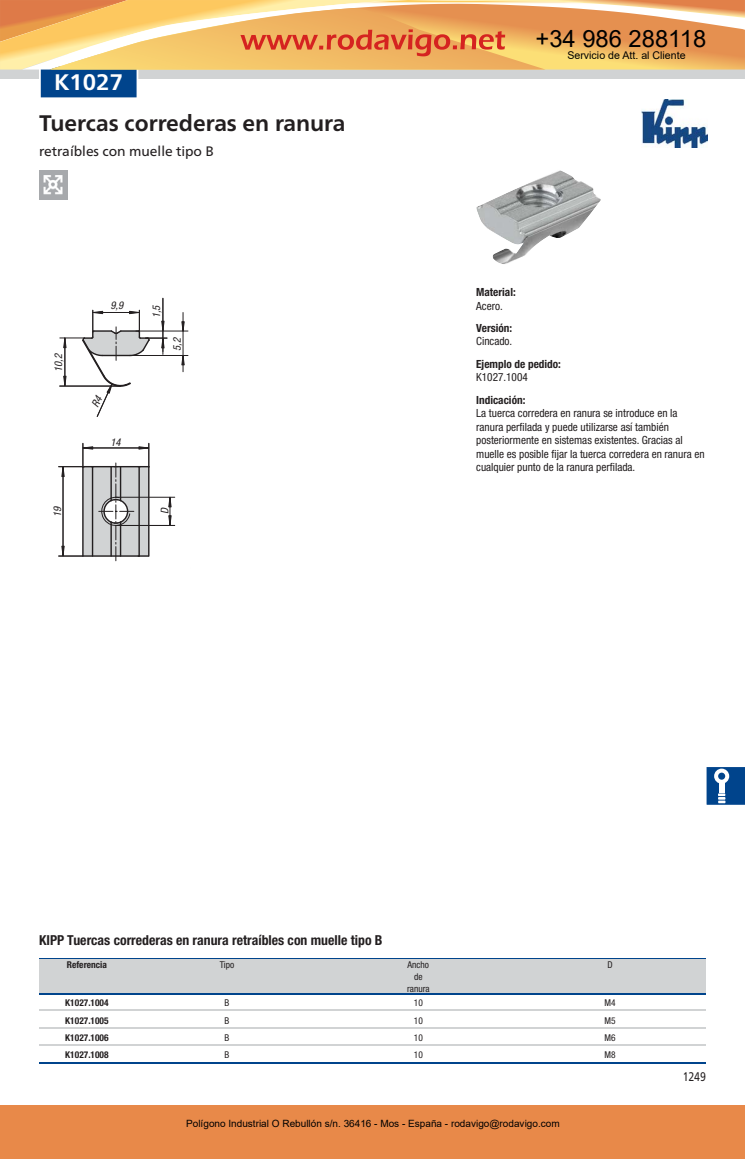
<style>
.page{position:relative;width:745px;height:1159px;background:#fff}
.page>*{position:absolute;margin:0;border:0;box-sizing:border-box;transform-origin:0 0}
.t1{font:23.75px "Arial";color:#000}
.t2{font:700 22.5px "Frutiger Neue LTW1 G";color:#231f20}
.t3{font:700 22.5px "Frutiger Neue LTW1 G";color:#fff}
.t4{font:700 condensed 13.75px "Helvetica Neue LTW1 G";color:#231f20}
.t5{font:13.75px "Frutiger Neue LTW1 G";color:#231f20}
.t6{font:12.5px "Frutiger Neue LTW1 G";color:#231f20;scale:.81 1}
.t7{font:condensed 11.25px/13.5px "Helvetica Neue LTW1 G";color:#231f20}
.t8{font:700 condensed 11.25px "Helvetica Neue LTW1 G";color:#231f20}
.t9{font:10.62px "Arial";color:#000}
.t10{font:italic condensed 10.62px "Helvetica Neue LTW1 G";color:#231f20}
.t11{font:10px "Arial";color:#000}
.t12{font:700 condensed 9.38px "Helvetica Neue LTW1 G";color:#231f20}
.t13{font:condensed 9.38px/11.6px "Helvetica Neue LTW1 G";color:#231f20;text-align:center}
</style>
<div class="page">
<img style="left:641px;top:100px;width:65px;height:48px">
<svg style="left:706px;top:767px;width:38px;height:38px"></svg>
<img style="left:476px;top:170px;width:124px;height:94px">
<svg style="left:168px;top:498px;width:4px;height:27px"></svg>
<hr style="left:115px;top:497px;width:60px;height:1px;background:#231f20">
<hr style="left:116px;top:525px;width:59px;height:1px;background:#231f20">
<svg style="left:181px;top:356px;width:4px;height:10px"></svg>
<svg style="left:181px;top:321px;width:4px;height:10px"></svg>
<hr style="left:182px;top:312px;width:1px;height:60px;background:#231f20">
<hr style="left:136px;top:331px;width:52px;height:1px;background:#231f20">
<hr style="left:129px;top:355px;width:59px;height:1px;background:#231f20">
<hr style="left:162px;top:298px;width:1px;height:33px;background:#231f20">
<svg style="left:58px;top:443px;width:91px;height:118px"></svg>
<hr style="left:82px;top:467px;width:2px;height:88px;background:#231f20">
<hr style="left:148px;top:467px;width:1px;height:89px;background:#231f20">
<img style="left:39px;top:171px;width:28px;height:28px">
<hr style="left:39px;top:958px;width:666px;height:1px;background:#00448c">
<div style="left:39px;top:959px;width:666px;height:35px;background:#d1d3d4"></div>
<hr style="left:39px;top:993px;width:666px;height:2px;background:#00448c">
<hr style="left:39px;top:1010px;width:666px;height:1px;background:#d1d3d4">
<hr style="left:39px;top:1027px;width:666px;height:1px;background:#d1d3d4">
<hr style="left:39px;top:1044px;width:666px;height:2px;background:#d1d3d4">
<hr style="left:39px;top:1062px;width:666px;height:1px;background:#00448c">
<div style="left:0;top:1105px;width:744px;height:54px;background:#e88949"></div>
<svg style="left:0;top:0;width:744px;height:98px"></svg>
<svg style="left:60px;top:310px;width:107px;height:107px"></svg>
<h1 class="t1" style="left:535px;top:22px;width:172px">+34 986 288118</h1>
<h2 class="t3" style="left:54px;top:74px;width:70px">K1027</h2>
<h2 class="t2" style="left:39px;top:115px;width:307px">Tuercas correderas en ranura</h2>
<p class="t5" style="left:39px;top:146px;width:176px">retraíbles con muelle tipo B</p>
<p class="t10" style="left:52px;top:372px;width:19px;rotate:-90deg">10,2</p>
<p class="t10" style="left:51px;top:517px;width:12px;rotate:-90deg">19</p>
<p class="t10" style="left:110px;top:299px;width:14px">9,9</p>
<p class="t10" style="left:150px;top:318px;width:14px;rotate:-90deg">1,5</p>
<p class="t10" style="left:171px;top:351px;width:14px;rotate:-90deg">5,2</p>
<p class="t10" style="left:110px;top:436px;width:12px">14</p>
<p class="t10" style="left:159px;top:514px;width:7px;rotate:-90deg">D</p>
<p class="t9" style="left:567px;top:48px;width:120px">Servicio de Att. al Cliente</p>
<p class="t8" style="left:476px;top:288px;width:41px">Material:</p>
<p class="t7" style="left:476px;top:300px;width:28px">Acero.</p>
<p class="t8" style="left:476px;top:324px;width:38px">Versión:</p>
<p class="t7" style="left:476px;top:336px;width:38px">Cincado.</p>
<p class="t8" style="left:476px;top:360px;width:86px">Ejemplo de pedido:</p>
<p class="t7" style="left:476px;top:372px;width:53px">K1027.1004</p>
<p class="t8" style="left:476px;top:396px;width:51px">Indicación:</p>
<p class="t7" style="left:476px;top:408px;width:230px">La tuerca corredera en ranura se introduce en la ranura perfilada y puede utilizarse así también posteriormente en sistemas existentes. Gracias al muelle es posible fijar la tuerca corredera en ranura en cualquier punto de la ranura perfilada.</p>
<p class="t4" style="left:39px;top:935px;width:345px">KIPP Tuercas correderas en ranura retraíbles con muelle tipo B</p>
<p class="t12" style="left:67px;top:961px;width:41px">Referencia</p>
<p class="t13" style="left:219px;top:960px;width:16px">Tipo</p>
<p class="t13" style="left:407px;top:960px;width:23px">Ancho</p>
<p class="t13" style="left:607px;top:960px;width:7px">D</p>
<p class="t13" style="left:407px;top:972px;width:24px">de ranura</p>
<p class="t12" style="left:65px;top:999px;width:45px">K1027.1004</p>
<p class="t13" style="left:224px;top:998px;width:6px">B</p>
<p class="t13" style="left:413px;top:998px;width:10px">10</p>
<p class="t13" style="left:604px;top:998px;width:13px">M4</p>
<p class="t12" style="left:65px;top:1017px;width:45px">K1027.1005</p>
<p class="t13" style="left:224px;top:1015px;width:6px">B</p>
<p class="t13" style="left:413px;top:1015px;width:10px">10</p>
<p class="t13" style="left:604px;top:1015px;width:13px">M5</p>
<p class="t12" style="left:65px;top:1034px;width:45px">K1027.1006</p>
<p class="t13" style="left:224px;top:1033px;width:6px">B</p>
<p class="t13" style="left:413px;top:1033px;width:10px">10</p>
<p class="t13" style="left:604px;top:1033px;width:13px">M6</p>
<p class="t12" style="left:65px;top:1051px;width:45px">K1027.1008</p>
<p class="t13" style="left:224px;top:1050px;width:6px">B</p>
<p class="t13" style="left:413px;top:1050px;width:10px">10</p>
<p class="t13" style="left:604px;top:1050px;width:13px">M8</p>
<p class="t11" style="left:186px;top:1117px;width:375px">Polígono Industrial O Rebullón s/n. 36416 - Mos - España - rodavigo@rodavigo.com</p>
<p class="t6" style="left:682px;top:1071px;width:30px">1249</p>
</div>
